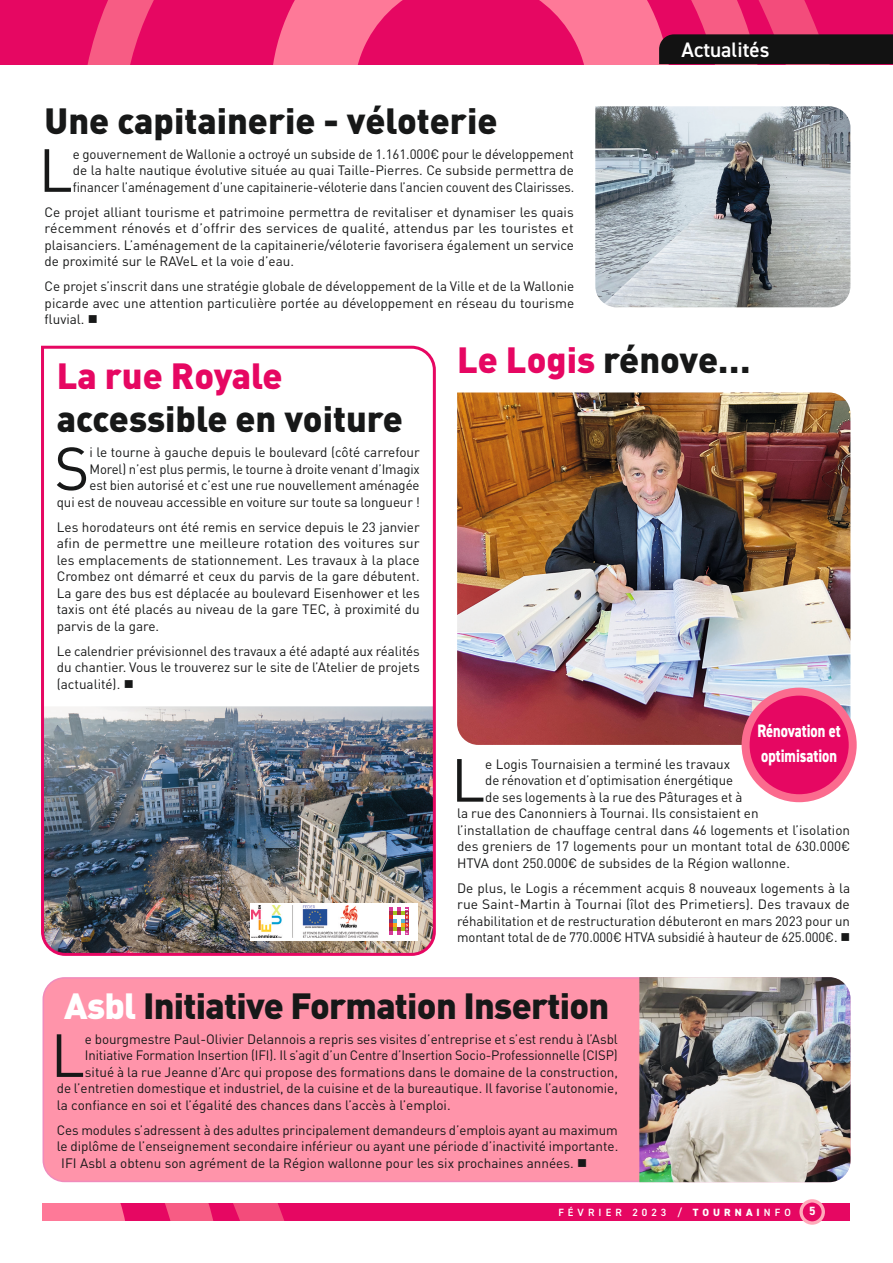
<style>
.page{position:relative;width:893px;height:1263px;background:#fff}
.page>*{position:absolute;margin:0;border:0;box-sizing:border-box;transform-origin:0 0}
.TEXTE_Lettrine{font:59.85px "DIN Pro";color:#171818}
.TITRE{font:900 36px/43.2px "DIN Pro";letter-spacing:-.01em;color:#171818}
.TITRE-2{font:900 36px "DIN Pro";color:#e60762}
.t1{font:600 21px "DIN2014";color:#fff}
.BULLE_blanc{font:800 18px/25.5px "DIN2014";color:#fff;scale:.8 1}
.TEXTE{font:13.5px/16.5px "DIN Pro";color:#171818;text-align:justify}
.TEXTE_Lettrine-2{font:13.5px/16.5px "DIN Pro";color:#171818;text-align:justify}
.t2{font:700 12px "DIN2014";color:#fff}
.t3{font:600 10.5px "DIN2014";letter-spacing:.39em;color:#fff}
.s1{color:#e60762}
.s2{color:#171818}
.s3{color:#fff}
.s4{font-weight:800}
</style>
<div class="page">
<div style="left:43px;top:1203px;width:807px;height:17px;background:#e60762"></div>
<svg style="left:43px;top:1203px;width:241px;height:17px"></svg>
<svg style="left:801px;top:1201px;width:22px;height:22px"></svg>
<div style="left:799px;top:1199px;width:26px;height:26px;border:3px solid #ffaaba;border-radius:50%"></div>
<div style="left:0;top:0;width:80px;height:64px;background:#e60762"></div>
<svg style="left:80px;top:0;width:813px;height:64px;background:#d12b67"></svg>
<div style="left:43px;top:978px;width:807px;height:203px;background:#ff94aa;border-radius:21px"></div>
<div style="left:43px;top:977px;width:807px;height:205px;border:2px solid #f08bbb;border-radius:21px"></div>
<img style="left:595px;top:106px;width:255px;height:201px">
<img style="left:639px;top:977px;width:211px;height:205px">
<img style="left:41px;top:345px;width:395px;height:611px">
<div style="left:250px;top:903px;width:168px;height:37px;background:#fff"></div>
<img style="left:252px;top:905px;width:127px;height:32px">
<svg style="left:389px;top:907px;width:20px;height:28px"></svg>
<img style="left:457px;top:392px;width:393px;height:353px">
<div style="left:746px;top:692px;width:107px;height:106px;background:#e60762;border-radius:50%"></div>
<div style="left:742px;top:688px;width:115px;height:114px;border:8px solid #fb6b8e;border-radius:50%"></div>
<p class="t1" style="left:682px;top:35px;width:89px">Actualités</p>
<p class="TITRE" style="left:45px;top:98px;width:454px">Une capitainerie - véloterie</p>
<p class="TEXTE_Lettrine" style="left:38px;top:130px;width:36px">L</p>
<p class="TEXTE_Lettrine-2" style="left:73px;top:145px;width:503px">e gouvernement de Wallonie a octroyé un subside de 1.161.000€ pour le développement de la halte nautique évolutive située au quai Taille-Pierres. Ce subside permettra de financer l’aménagement d’une capitainerie-véloterie dans l’ancien couvent des Clairisses.</p>
<p class="TEXTE" style="left:45px;top:203px;width:531px">Ce projet alliant tourisme et patrimoine permettra de revitaliser et dynamiser les quais récemment rénovés et d’offrir des services de qualité, attendus par les touristes et plaisanciers. L’aménagement de la capitainerie/véloterie favorisera également un service de proximité sur le RAVeL et la voie d’eau.</p>
<p class="TEXTE" style="left:45px;top:278px;width:531px">Ce projet s’inscrit dans une stratégie globale de développement de la Ville et de la Wallonie picarde avec une attention particulière portée au développement en réseau du tourisme fluvial. ■</p>
<p class="TITRE" style="left:57px;top:353px;width:348px"><span class="s1">La rue Royale </span>accessible en voiture</p>
<p class="TEXTE_Lettrine" style="left:54px;top:428px;width:37px">S</p>
<p class="TITRE-2" style="left:457px;top:336px;width:295px">Le Logis <span class="s2">rénove…</span></p>
<p class="TEXTE_Lettrine-2" style="left:57px;top:443px;width:365px;text-align:right">i le tourne à gauche depuis le boulevard (côté carrefour Morel) n’est plus permis, le tourne à droite venant d’Imagix<br>est bien autorisé et c’est une rue nouvellement aménagée<br>qui est de nouveau accessible en voiture sur toute sa longueur !</p>
<p class="TEXTE" style="left:57px;top:518px;width:364px">Les horodateurs ont été remis en service depuis le 23 janvier afin de permettre une meilleure rotation des voitures sur les emplacements de stationnement. Les travaux à la place Crombez ont démarré et ceux du parvis de la gare débutent.<br>La gare des bus est déplacée au boulevard Eisenhower et les taxis ont été placés au niveau de la gare TEC, à proximité du parvis de la gare.</p>
<p class="TEXTE" style="left:57px;top:642px;width:365px">Le calendrier prévisionnel des travaux a été adapté aux réalités du chantier. Vous le trouverez sur le site de l’Atelier de projets (actualité). ■</p>
<p class="BULLE_blanc" style="left:757px;top:718px;width:106px">Rénovation et optimisation</p>
<p class="TEXTE_Lettrine" style="left:451px;top:739px;width:36px">L</p>
<p class="TEXTE_Lettrine-2" style="left:485px;top:755px;width:246px">e Logis Tournaisien a terminé les travaux</p>
<p class="TEXTE_Lettrine-2" style="left:485px;top:771px;width:249px">de rénovation et d’optimisation énergétique</p>
<p class="TEXTE_Lettrine-2" style="left:485px;top:788px;width:259px">de ses logements à la rue des Pâturages et à</p>
<p class="TEXTE_Lettrine-2" style="left:457px;top:804px;width:303px">la rue des Canonniers à Tournai. Ils consistaient en</p>
<p class="TEXTE_Lettrine-2" style="left:457px;top:821px;width:394px">l’installation de chauffage central dans 46 logements et l’isolation</p>
<p class="TEXTE_Lettrine-2" style="left:457px;top:837px;width:395px">des greniers de 17 logements pour un montant total de 630.000€</p>
<p class="TEXTE_Lettrine-2" style="left:457px;top:854px;width:334px">HTVA dont 250.000€ de subsides de la Région wallonne.</p>
<p class="TEXTE" style="left:457px;top:879px;width:395px">De plus, le Logis a récemment acquis 8 nouveaux logements à la rue Saint-Martin à Tournai (îlot des Primetiers). Des travaux de réhabilitation et de restructuration débuteront en mars 2023 pour un montant total de de 770.000€ HTVA subsidié à hauteur de 625.000€. ■</p>
<p class="TITRE" style="left:64px;top:983px;width:547px"><span class="s3">Asbl</span> Initiative Formation Insertion</p>
<p class="TEXTE_Lettrine" style="left:51px;top:1014px;width:36px">L</p>
<p class="TEXTE_Lettrine-2" style="left:85px;top:1030px;width:534px">e bourgmestre Paul-Olivier Delannois a repris ses visites d’entreprise et s’est rendu à l’Asbl</p>
<p class="TEXTE_Lettrine-2" style="left:85px;top:1047px;width:534px">Initiative Formation Insertion (IFI). Il s’agit d’un Centre d’Insertion Socio-Professionnelle (CISP)</p>
<p class="TEXTE_Lettrine-2" style="left:85px;top:1063px;width:535px">situé à la rue Jeanne d’Arc qui propose des formations dans le domaine de la construction,</p>
<p class="TEXTE_Lettrine-2" style="left:57px;top:1080px;width:563px">de l’entretien domestique et industriel, de la cuisine et de la bureautique. Il favorise l’autonomie,</p>
<p class="TEXTE_Lettrine-2" style="left:57px;top:1096px;width:395px">la confiance en soi et l’égalité des chances dans l’accès à l’emploi.</p>
<p class="TEXTE" style="left:57px;top:1121px;width:563px">Ces modules s’adressent à des adultes principalement demandeurs d’emplois ayant au maximum</p>
<p class="TEXTE" style="left:57px;top:1138px;width:563px">le diplôme de l’enseignement secondaire inférieur ou ayant une période d’inactivité importante.</p>
<p class="TEXTE" style="left:61px;top:1154px;width:527px">IFI Asbl a obtenu son agrément de la Région wallonne pour les six prochaines années. ■</p>
<p class="t3" style="left:558px;top:1205px;width:234px">FÉVRIER 2023 / <span class="s4">TOURNAI</span>NFO</p>
<p class="t2" style="left:809px;top:1203px;width:8px">5</p>
</div>
